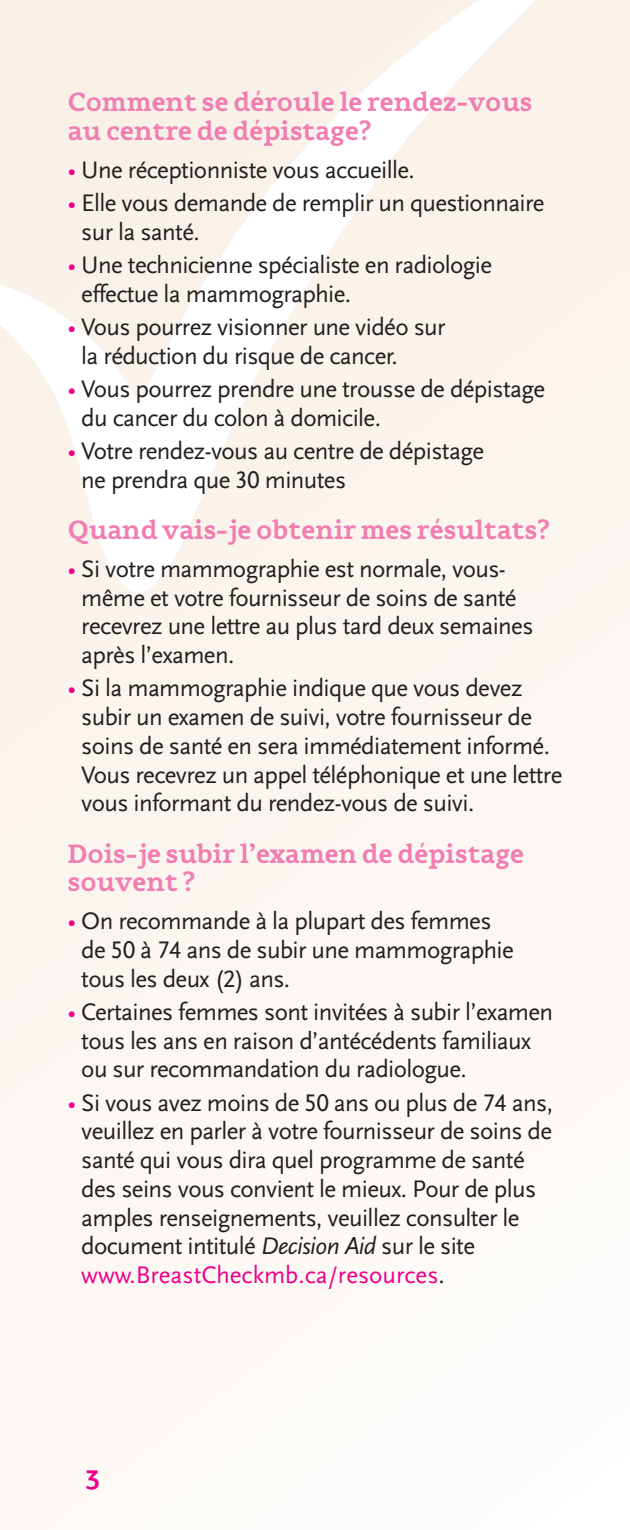
<style>
.page{position:relative;width:630px;height:1530px;background:#fcf7f3}
.page>*{position:absolute;margin:0;border:0;box-sizing:border-box;transform-origin:0 0}
.t1{font:700 27.5px/28.8px "Flembo Text";letter-spacing:-.025em;color:#f17db1}
.t2{font:700 27.5px "Flembo Text";color:#ec008c}
.t3{font:25px/28.8px "Scala Sans";letter-spacing:-.025em;color:#231f20}
.s1{color:#ec008c}
.s2{font-family:"Scala Sans Caps"}
.s3{font-style:italic}
</style>
<div class="page">
<svg style="left:0;top:0;width:534px;height:592px"></svg>
<p class="t1" style="left:68px;top:88px;width:467px">Comment se déroule le rendez-vous au centre de dépistage?</p>
<p class="t3" style="left:68px;top:156px;width:349px"><span class="s1">•</span> U ne réceptionniste vous accueille.</p>
<p class="t3" style="left:81px;top:189px;width:465px;text-indent:-14px"><span class="s1">•</span> Elle vous demande de remplir un questionnaire sur la santé.</p>
<p class="t3" style="left:81px;top:251px;width:412px;text-indent:-14px"><span class="s1">•</span> U ne technicienne spécialiste en radiologie effectue la mammographie.</p>
<p class="t3" style="left:81px;top:313px;width:366px;text-indent:-14px"><span class="s1">•</span> Vous pourrez visionner une vidéo sur la réduction du risque de cancer.</p>
<p class="t3" style="left:81px;top:375px;width:465px;text-indent:-14px"><span class="s1">•</span> Vous pourrez prendre une trousse de dépistage du cancer du colon à domicile.</p>
<p class="t3" style="left:81px;top:437px;width:404px;text-indent:-14px"><span class="s1">•</span> Votre rendez-vous au centre de dépistage ne prendra que <span class="s2">30</span> minutes</p>
<p class="t1" style="left:68px;top:515px;width:484px">Quand vais-je obtenir mes résultats?</p>
<p class="t3" style="left:81px;top:555px;width:454px;text-indent:-14px"><span class="s1">•</span> Si votre mammographie est normale, vous&shy;même et votre fournisseur de soins de santé recevrez une lettre au plus tard deux semaines après l’examen.</p>
<p class="t3" style="left:81px;top:674px;width:483px;text-indent:-14px"><span class="s1">•</span> Si la mammographie indique que vous devez subir un examen de suivi, votre fournisseur de soins de santé en sera immédiatement informé.<br>Vous recevrez un appel téléphonique et une lettre vous informant du rendez-vous de suivi.</p>
<p class="t1" style="left:68px;top:839px;width:459px">Dois-je subir l’examen de dépistage souvent ?</p>
<p class="t3" style="left:81px;top:907px;width:434px;text-indent:-14px"><span class="s1">•</span> On recommande à la plupart des femmes de <span class="s2">50</span> à <span class="s2">74</span> ans de subir une mammographie tous les deux <span class="s2">(2)</span> ans.</p>
<p class="t3" style="left:81px;top:998px;width:473px;text-indent:-14px"><span class="s1">•</span> Certaines femmes sont invitées à subir l’examen tous les ans en raison d’antécédents familiaux ou sur recommandation du radiologue.</p>
<p class="t3" style="left:81px;top:1089px;width:473px;text-indent:-14px"><span class="s1">•</span> Si vous avez moins de <span class="s2">50</span> ans ou plus de <span class="s2">74</span> ans, veuillez en parler à votre fournisseur de soins de santé qui vous dira quel programme de santé des seins vous convient le mieux. Pour de plus amples renseignements, veuillez consulter le document intitulé <span class="s3">Decision Aid</span> sur le site <span class="s1">www.BreastCheckmb.ca/resources</span>.</p>
<p class="t2" style="left:85px;top:1459px;width:17px">3</p>
</div>
